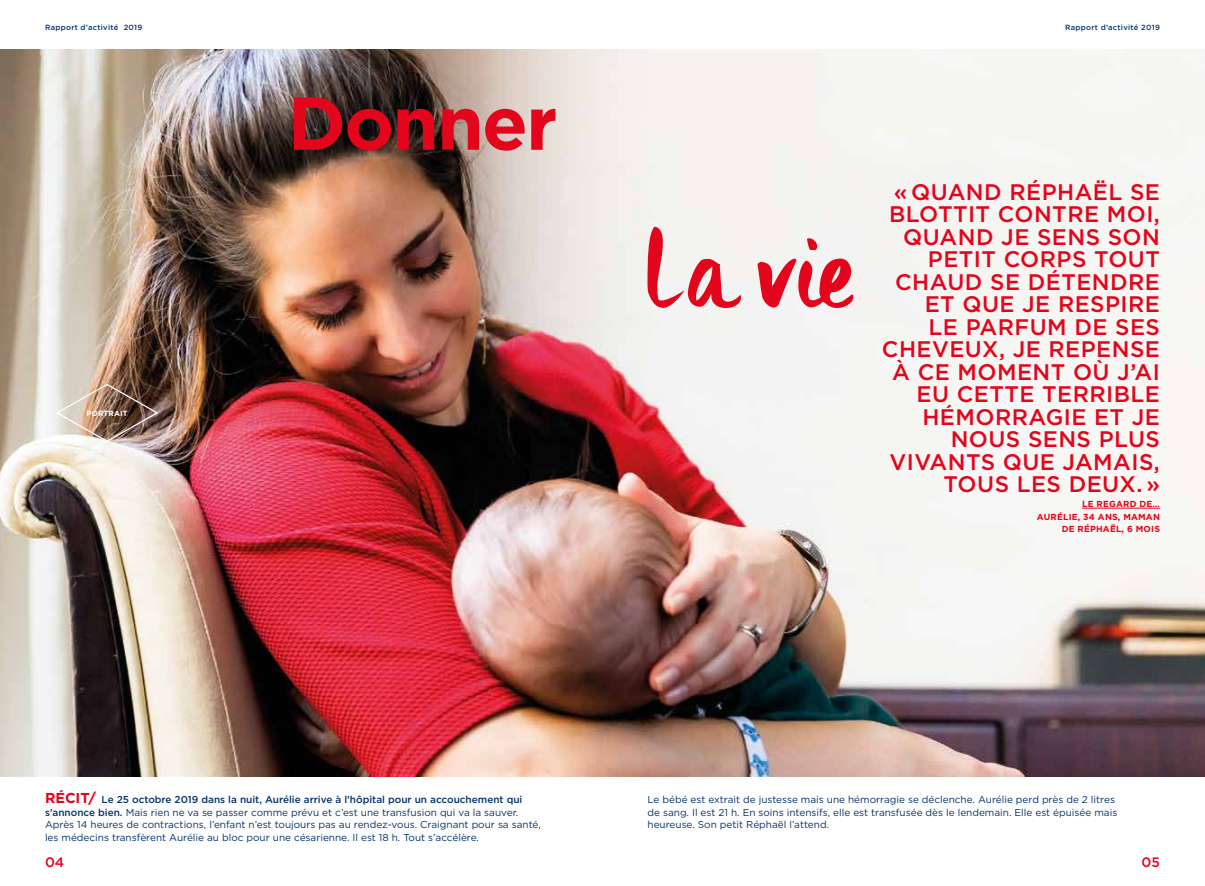
<style>
.page{position:relative;width:1205px;height:886px;background:#fff}
.page>*{position:absolute;margin:0;border:0;box-sizing:border-box;transform-origin:0 0}
.t1{font:500 22.5px/22.5px "Gotham";letter-spacing:.02em;color:#e3051b;text-align:right}
.t2{font:500 13.75px "Gotham";color:#e3051b}
.t3{font:10px/12.5px "Gotham";color:#03326c}
.t4{font:700 8.75px/13px "Gotham";letter-spacing:.02em;color:#e3051b;text-align:right}
.t5{font:500 7.5px "Gotham";letter-spacing:.04em;color:#03326c}
.t6{font:700 7.5px "Gotham";letter-spacing:.02em;color:#fff}
.s1{font-weight:700;font-size:14.38px;color:#e3051b}
.s2{font-weight:500}
</style>
<div class="page">
<img style="left:0;top:50px;width:1205px;height:726px">
<svg style="left:294px;top:97px;width:261px;height:54px;background:#a3383f"></svg>
<svg style="left:647px;top:227px;width:98px;height:88px"></svg>
<svg style="left:757px;top:238px;width:97px;height:73px"></svg>
<hr style="left:1082px;top:508px;width:78px;height:1px;background:#e3051b">
<img style="left:55px;top:383px;width:105px;height:60px">
<p class="t5" style="left:45px;top:22px;width:99px">Rapport d’activité 2019</p>
<p class="t5" style="left:1065px;top:22px;width:96px">Rapport d’activité 2019</p>
<p class="t6" style="left:86px;top:409px;width:43px">PORTRAIT</p>
<p class="t1" style="left:882px;top:180px;width:279px">« QUAND RÉPHAËL SE<br>BLOTTIT CONTRE MOI,<br>QUAND JE SENS SON<br>PETIT CORPS TOUT<br>CHAUD SE DÉTENDRE<br>ET QUE JE RESPIRE<br>LE PARFUM DE SES<br>CHEVEUX, JE REPENSE<br>À CE MOMENT OÙ J’AI<br>EU CETTE TERRIBLE<br>HÉMORRAGIE ET JE<br>NOUS SENS PLUS<br>VIVANTS QUE JAMAIS,<br>TOUS LES DEUX. »</p>
<p class="t4" style="left:1037px;top:498px;width:125px">LE REGARD DE…<br>AURÉLIE, 34 ANS, MAMAN</p>
<p class="t4" style="left:1061px;top:522px;width:100px">DE RÉPHAËL, 6 MOIS</p>
<p class="t3" style="left:45px;top:793px;width:497px"><span class="s1">RÉCIT/</span> <span class="s2">Le 25 octobre 2019 dans la nuit, Aurélie arrive à l’hôpital pour un accouchement qui s’annonce bien.</span> Mais rien ne va se passer comme prévu et c’est une transfusion qui va la sauver.<br>Après 14 heures de contractions, l’enfant n’est toujours pas au rendez-vous. Craignant pour sa santé, les médecins transfèrent Aurélie au bloc pour une césarienne. Il est 18 h. Tout s’accélère.</p>
<p class="t3" style="left:647px;top:793px;width:471px">Le bébé est extrait de justesse mais une hémorragie se déclenche. Aurélie perd près de 2 litres de sang. Il est 21 h. En soins intensifs, elle est transfusée dès le lendemain. Elle est épuisée mais heureuse. Son petit Réphaël l’attend.</p>
<h2 class="t2" style="left:45px;top:853px;width:21px">04</h2>
<h2 class="t2" style="left:1141px;top:853px;width:20px">05</h2>
</div>
